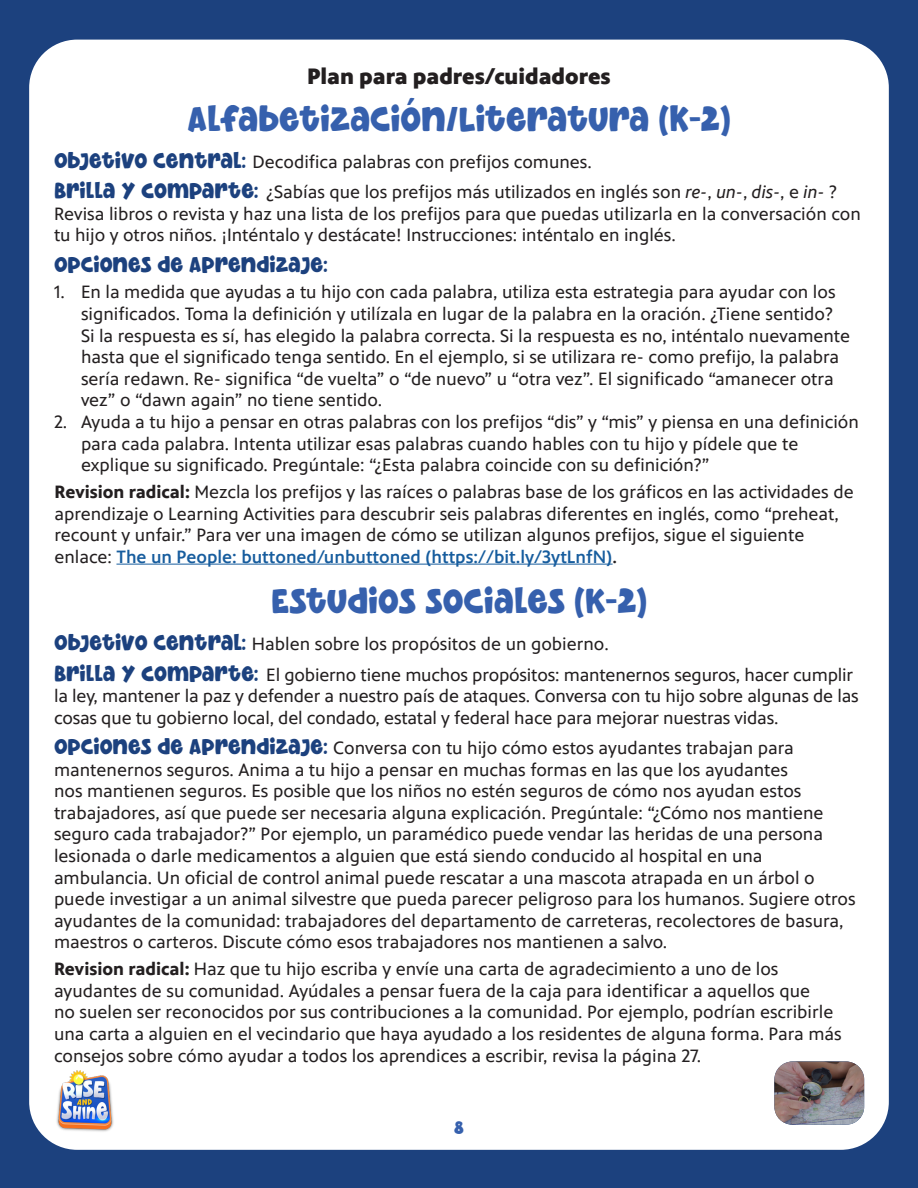
<style>
.page{position:relative;width:918px;height:1188px;background:#1c417e}
.page>*{position:absolute;margin:0;border:0;box-sizing:border-box;transform-origin:0 0}
.Smaller_Header{font:36px "Kidsbar";color:#3660ad}
.Smaller_Header-2{font:900 22.5px "PBS Sans";color:#231f20}
.Smaller_Header-3{font:22.5px "Kidsbar";color:#1c417e}
.Smaller_Header-4{font:18px/21.6px "PBS Sans";color:#231f20}
.Body{font:18px/21.6px "PBS Sans";color:#231f20}
.t1{font:18px "Kidsbar";color:#3660ad}
.s1{font-family:"Kidsbar";font-size:22.5px;color:#1c417e}
.s2{font-family:"Kidsbar";font-size:22.5px;color:#1a417e}
.s3{font-style:italic}
.s4{font-weight:700}
.s5{font-weight:500;color:#175d9e}
.s6{font-weight:500}
</style>
<div class="page">
<div style="left:29px;top:40px;width:860px;height:1110px;background:#fff;border-radius:48px"></div>
<img style="left:56px;top:1071px;width:58px;height:61px">
<hr style="left:0;top:0;width:918px;height:1px;background:#fff">
<hr style="left:116px;top:564px;width:497px;height:1px;background:#175d9e">
<img style="left:774px;top:1062px;width:90px;height:63px">
<p class="Smaller_Header-2" style="left:307px;top:64px;width:305px">Plan para padres/cuidadores</p>
<p class="Smaller_Header" style="left:188px;top:97px;width:544px">ALFABETIZACIÓN/LITERATURA (K-2)</p>
<p class="Body" style="left:54px;top:151px;width:539px"><span class="s1">OBJETIVO CENTRAL</span><span class="s2">:</span> Decodifica palabras con prefijos comunes.</p>
<p class="Body" style="left:54px;top:181px;width:808px"><span class="s1">BRILLA Y COMPARTE</span><span class="s2">:</span> ¿Sabías que los prefijos más utilizados en inglés son <span class="s3">re-</span>, <span class="s3">un-</span>, <span class="s3">dis-</span>, e <span class="s3">in-</span> ?<br>Revisa libros o revista y haz una lista de los prefijos para que puedas utilizarla en la conversación con tu hijo y otros niños. ¡Inténtalo y destácate! Instrucciones: inténtalo en inglés.</p>
<p class="Smaller_Header-3" style="left:54px;top:250px;width:275px">OPCIONES DE APRENDIZAJE:</p>
<p class="Smaller_Header-4" style="left:81px;top:282px;width:771px;text-indent:-27px">1. En la medida que ayudas a tu hijo con cada palabra, utiliza esta estrategia para ayudar con los significados. Toma la definición y utilízala en lugar de la palabra en la oración. ¿Tiene sentido?<br>Si la respuesta es sí, has elegido la palabra correcta. Si la respuesta es no, inténtalo nuevamente hasta que el significado tenga sentido. En el ejemplo, si se utilizara re- como prefijo, la palabra sería redawn. Re- significa “de vuelta” o “de nuevo” u “otra vez”. El significado “amanecer otra vez” o “dawn again” no tiene sentido.</p>
<p class="Smaller_Header-4" style="left:81px;top:411px;width:779px;text-indent:-27px">2. Ayuda a tu hijo a pensar en otras palabras con los prefijos “dis” y “mis” y piensa en una definición para cada palabra. Intenta utilizar esas palabras cuando hables con tu hijo y pídele que te explique su significado. Pregúntale: “¿Esta palabra coincide con su definición?”</p>
<p class="Body" style="left:54px;top:481px;width:801px"><span class="s4">Revision radical:</span> Mezcla los prefijos y las raíces o palabras base de los gráficos en las actividades de aprendizaje o Learning Activities para descubrir seis palabras diferentes en inglés, como “preheat, recount y unfair.” Para ver una imagen de cómo se utilizan algunos prefijos, sigue el siguiente enlace: <span class="s5">The un People: buttoned/unbuttoned (https://bit.ly/3ytLnfN)</span><span class="s6">.</span></p>
<p class="Smaller_Header" style="left:271px;top:579px;width:377px">ESTUDIOS SOCIALES (K-2)</p>
<p class="Body" style="left:54px;top:664px;width:806px"><span class="s1">BRILLA Y COMPARTE</span><span class="s2">:</span> El gobierno tiene muchos propósitos: mantenernos seguros, hacer cumplir la ley, mantener la paz y defender a nuestro país de ataques. Conversa con tu hijo sobre algunas de las cosas que tu gobierno local, del condado, estatal y federal hace para mejorar nuestras vidas.</p>
<p class="Body" style="left:54px;top:634px;width:556px"><span class="s1">OBJETIVO CENTRAL</span><span class="s2">:</span> Hablen sobre los propósitos de un gobierno.</p>
<p class="Smaller_Header-4" style="left:54px;top:737px;width:803px"><span class="s1">OPCIONES DE APRENDIZAJE:</span> Conversa con tu hijo cómo estos ayudantes trabajan para mantenernos seguros. Anima a tu hijo a pensar en muchas formas en las que los ayudantes<br>nos mantienen seguros. Es posible que los niños no estén seguros de cómo nos ayudan estos trabajadores, así que puede ser necesaria alguna explicación. Pregúntale: “¿Cómo nos mantiene seguro cada trabajador?” Por ejemplo, un paramédico puede vendar las heridas de una persona lesionada o darle medicamentos a alguien que está siendo conducido al hospital en una ambulancia. Un oficial de control animal puede rescatar a una mascota atrapada en un árbol o puede investigar a un animal silvestre que pueda parecer peligroso para los humanos. Sugiere otros ayudantes de la comunidad: trabajadores del departamento de carreteras, recolectores de basura, maestros o carteros. Discute cómo esos trabajadores nos mantienen a salvo.</p>
<p class="Body" style="left:54px;top:958px;width:789px"><span class="s4">Revision radical:</span> Haz que tu hijo escriba y envíe una carta de agradecimiento a uno de los ayudantes de su comunidad. Ayúdales a pensar fuera de la caja para identificar a aquellos que<br>no suelen ser reconocidos por sus contribuciones a la comunidad. Por ejemplo, podrían escribirle una carta a alguien en el vecindario que haya ayudado a los residentes de alguna forma. Para más consejos sobre cómo ayudar a todos los aprendices a escribir, revisa la página 27.</p>
<p class="t1" style="left:454px;top:1117px;width:11px">8</p>
</div>
